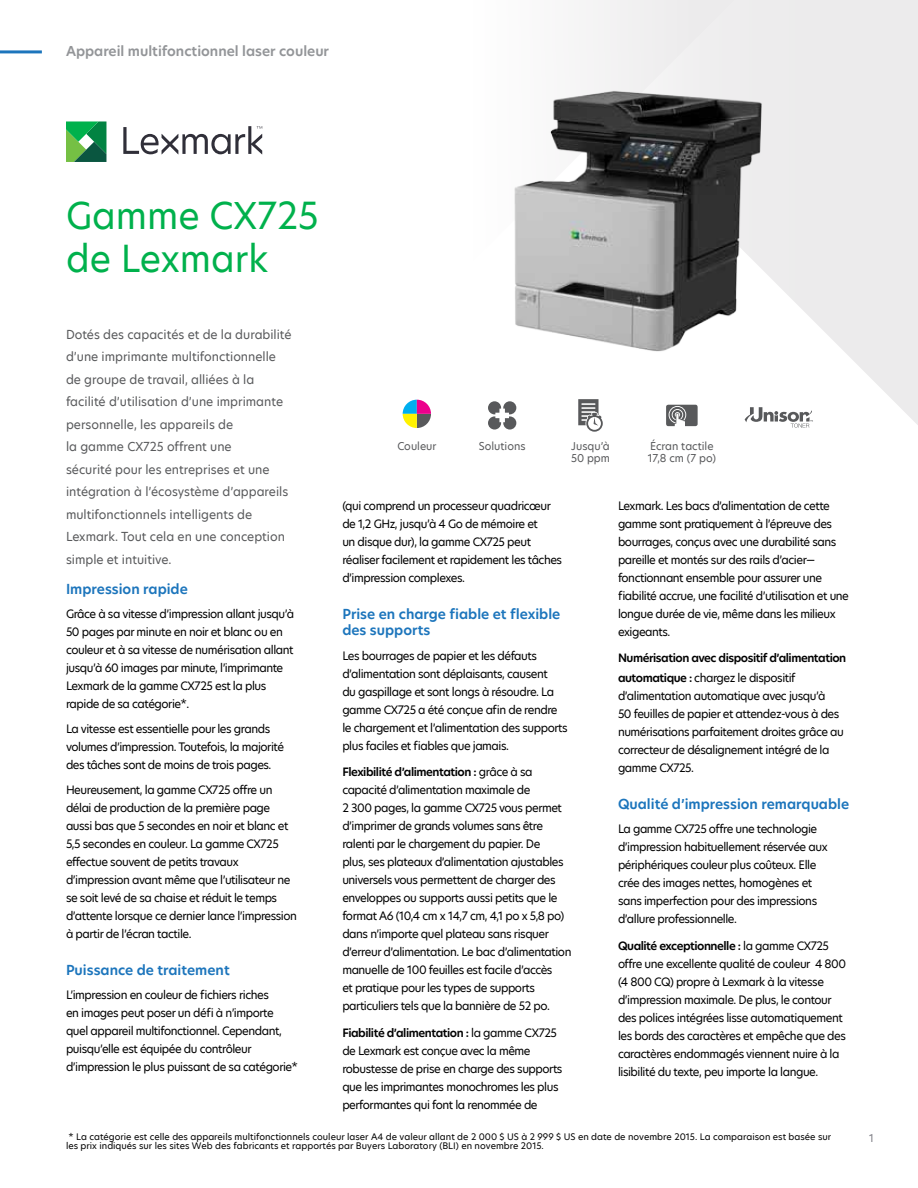
<style>
.page{position:relative;width:918px;height:1188px;background:#fff}
.page>*{position:absolute;margin:0;border:0;box-sizing:border-box;transform-origin:0 0}
.t1{font:36px/43.2px "TP Hero";color:#00b14c}
.t2{font:600 13.5px/16.5px "TP Hero";color:#1c75bc}
.t3{font:600 13.5px "TP Hero";color:#939598}
.t4{font:12px/22.5px "TP Hero";color:#58595b}
.t5{font:11.25px/18px "TP Hero";letter-spacing:-.04em;color:#000}
.t6{font:600 11.25px/19.5px "TP Hero";letter-spacing:-.04em;color:#000}
.t7{font:10.5px/12.6px "TP Hero";color:#58595b}
.t8{font:10.5px "TP Hero";color:#7e7e85}
.t9{font:8.7px/9px "TP Hero";color:#000}
.s1{font-weight:600}
.s2{font-weight:400}
</style>
<div class="page">
<svg style="left:748px;top:0;width:170px;height:425px"></svg>
<svg style="left:402px;top:0;width:346px;height:427px"></svg>
<svg style="left:123px;top:126px;width:139px;height:28px"></svg>
<svg style="left:66px;top:121px;width:40px;height:41px;background:#359d56"></svg>
<hr style="left:0;top:50px;width:42px;height:3px;background:#1c75bc">
<svg style="left:745px;top:407px;width:68px;height:21px"></svg>
<svg style="left:666px;top:405px;width:32px;height:21px"></svg>
<svg style="left:488px;top:401px;width:28px;height:29px"></svg>
<svg style="left:578px;top:399px;width:25px;height:33px"></svg>
<svg style="left:403px;top:400px;width:28px;height:28px"></svg>
<img style="left:502px;top:84px;width:270px;height:275px">
<p class="t3" style="left:66px;top:42px;width:265px">Appareil multifonctionnel laser couleur</p>
<h1 class="t1" style="left:66px;top:193px;width:254px">Gamme CX725 de Lexmark</h1>
<p class="t4" style="left:66px;top:323px;width:227px">Dotés des capacités et de la durabilité d’une imprimante multifonctionnelle de groupe de travail, alliées à la facilité d’utilisation d’une imprimante personnelle, les appareils de<br>la gamme CX725 offrent une<br>sécurité pour les entreprises et une intégration à l’écosystème d’appareils multifonctionnels intelligents de Lexmark. Tout cela en une conception simple et intuitive.</p>
<p class="t2" style="left:66px;top:580px;width:123px">Impression rapide</p>
<p class="t5" style="left:66px;top:605px;width:230px">Grâce à sa vitesse d’impression allant jusqu’à 50 pages par minute en noir et blanc ou en couleur et à sa vitesse de numérisation allant jusqu’à 60 images par minute, l’imprimante Lexmark de la gamme CX725 est la plus rapide de sa catégorie*.</p>
<p class="t5" style="left:66px;top:720px;width:220px">La vitesse est essentielle pour les grands volumes d’impression. Toutefois, la majorité des tâches sont de moins de trois pages.</p>
<p class="t5" style="left:66px;top:781px;width:233px">Heureusement, la gamme CX725 offre un délai de production de la première page aussi bas que 5 secondes en noir et blanc et 5,5 secondes en couleur. La gamme CX725 effectue souvent de petits travaux d’impression avant même que l’utilisateur ne se soit levé de sa chaise et réduit le temps d’attente lorsque ce dernier lance l’impression à partir de l’écran tactile.</p>
<p class="t2" style="left:66px;top:961px;width:165px">Puissance de traitement</p>
<p class="t5" style="left:66px;top:986px;width:234px">L’impression en couleur de fichiers riches<br>en images peut poser un défi à n’importe quel appareil multifonctionnel. Cependant, puisqu’elle est équipée du contrôleur d’impression le plus puissant de sa catégorie*</p>
<p class="t7" style="left:397px;top:439px;width:41px">Couleur</p>
<p class="t7" style="left:479px;top:439px;width:48px">Solutions</p>
<p class="t7" style="left:571px;top:439px;width:40px">Jusqu’à<br>50 ppm</p>
<p class="t7" style="left:648px;top:439px;width:70px">Écran tactile<br>17,8 cm (7 po)</p>
<p class="t5" style="left:342px;top:497px;width:221px">(qui comprend un processeur quadricœur de 1,2 GHz, jusqu’à 4 Go de mémoire et<br>un disque dur), la gamme CX725 peut réaliser facilement et rapidement les tâches d’impression complexes.</p>
<p class="t2" style="left:342px;top:606px;width:219px">Prise en charge fiable et flexible des supports</p>
<p class="t5" style="left:342px;top:647px;width:227px">Les bourrages de papier et les défauts d’alimentation sont déplaisants, causent<br>du gaspillage et sont longs à résoudre. La gamme CX725 a été conçue afin de rendre le chargement et l’alimentation des supports plus faciles et fiables que jamais.</p>
<p class="t5" style="left:342px;top:763px;width:231px"><span class="s1">Flexibilité d’alimentation :</span> grâce à sa capacité d’alimentation maximale de<br>2 300 pages, la gamme CX725 vous permet d’imprimer de grands volumes sans être ralenti par le chargement du papier. De<br>plus, ses plateaux d’alimentation ajustables universels vous permettent de charger des enveloppes ou supports aussi petits que le format A6 (10,4 cm x 14,7 cm, 4,1 po x 5,8 po) dans n’importe quel plateau sans risquer d’erreur d’alimentation. Le bac d’alimentation manuelle de 100 feuilles est facile d’accès<br>et pratique pour les types de supports particuliers tels que la bannière de 52 po.</p>
<p class="t5" style="left:342px;top:1023px;width:222px"><span class="s1">Fiabilité d’alimentation :</span> la gamme CX725 de Lexmark est conçue avec la même robustesse de prise en charge des supports que les imprimantes monochromes les plus performantes qui font la renommée de</p>
<p class="t5" style="left:618px;top:497px;width:232px">Lexmark. Les bacs d’alimentation de cette gamme sont pratiquement à l’épreuve des bourrages, conçus avec une durabilité sans pareille et montés sur des rails d’acier— fonctionnant ensemble pour assurer une fiabilité accrue, une facilité d’utilisation et une longue durée de vie, même dans les milieux exigeants.</p>
<p class="t6" style="left:618px;top:649px;width:230px">Numérisation avec dispositif d’alimentation automatique : <span class="s2">chargez le dispositif</span></p>
<p class="t5" style="left:618px;top:687px;width:227px">d’alimentation automatique avec jusqu’à<br>50 feuilles de papier et attendez-vous à des numérisations parfaitement droites grâce au correcteur de désalignement intégré de la gamme CX725.</p>
<p class="t2" style="left:618px;top:795px;width:233px">Qualité d’impression remarquable</p>
<p class="t5" style="left:618px;top:820px;width:211px">La gamme CX725 offre une technologie d’impression habituellement réservée aux périphériques couleur plus coûteux. Elle crée des images nettes, homogènes et sans imperfection pour des impressions d’allure professionnelle.</p>
<p class="t5" style="left:618px;top:936px;width:230px"><span class="s1">Qualité exceptionnelle :</span> la gamme CX725 offre une excellente qualité de couleur 4 800 (4 800 CQ) propre à Lexmark à la vitesse d’impression maximale. De plus, le contour des polices intégrées lisse automatiquement les bords des caractères et empêche que des caractères endommagés viennent nuire à la lisibilité du texte, peu importe la langue.</p>
<p class="t9" style="left:66px;top:1132px;width:767px">* La catégorie est celle des appareils multifonctionnels couleur laser A4 de valeur allant de 2 000 $ US à 2 999 $ US en date de novembre 2015. La comparaison est basée sur les prix indiqués sur les sites Web des fabricants et rapportés par Buyers Laboratory (BLI) en novembre 2015.</p>
<p class="t8" style="left:869px;top:1131px;width:6px">1</p>
</div>
